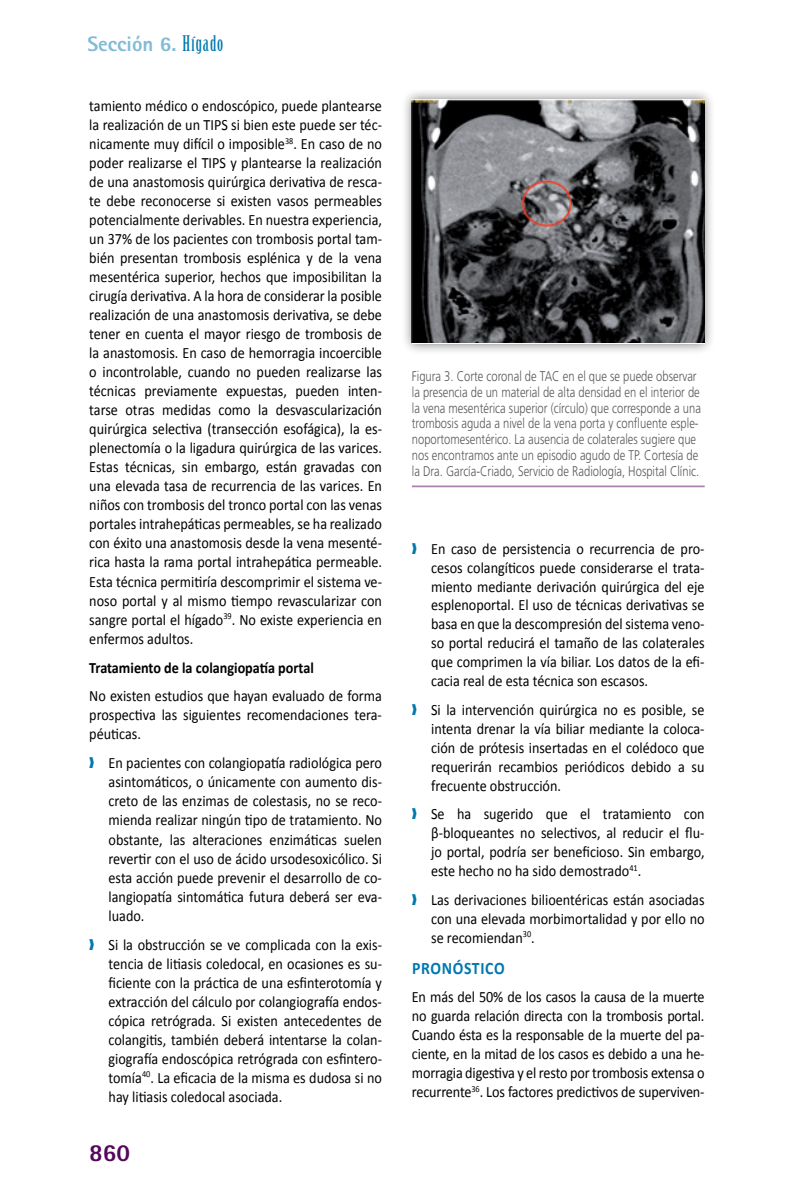
<style>
.page{position:relative;width:794px;height:1191px;background:#fff}
.page>*{position:absolute;margin:0;border:0;box-sizing:border-box;transform-origin:0 0}
.t1{font:800 24.5px "Rotis Sans Serif";color:#54075b}
.t2{font:800 21px "Rotis Sans Serif";color:#80bcd6}
.t3{font:700 17.5px "Calibri";letter-spacing:.04em;color:#0078ae;scale:.9 1}
.t4{font:15.75px/19.1px "Calibri";color:#000;text-align:justify;scale:.9 1}
.t5{font:700 15.75px "Calibri";color:#000;scale:.9 1}
.t6{font:300 14px/15.8px "Frutiger";color:#58595b;scale:.8 1}
.s1{font-family:"Birch Std";font-weight:400;color:#0078ae}
.s2{color:#0078ae}
</style>
<div class="page">
<hr style="left:412px;top:485px;width:292px;height:2px;background:#a983ad">
<div style="left:400px;top:88px;width:316px;height:268px;background:#000;opacity:.5"></div>
<img style="left:412px;top:99px;width:292px;height:243px">
<h2 class="t2" style="left:87px;top:31px;width:137px">Sección 6. <span class="s1">Hígado</span></h2>
<p class="t4" style="left:89px;top:96px;width:327px">tamiento médico o endoscópico, puede plantearse la realización de un TIPS si bien este puede ser téc&shy;nicamente muy difícil o imposible<sup>38</sup>. En caso de no poder realizarse el TIPS y plantearse la realización de una anastomosis quirúrgica derivativa de resca&shy;te debe reconocerse si existen vasos permeables potencialmente derivables. En nuestra experiencia, un 37% de los pacientes con trombosis portal tam&shy;bién presentan trombosis esplénica y de la vena mesentérica superior, hechos que imposibilitan la cirugía derivativa. A la hora de considerar la posible realización de una anastomosis derivativa, se debe tener en cuenta el mayor riesgo de trombosis de la anastomosis. En caso de hemorragia incoercible o incontrolable, cuando no pueden realizarse las técnicas previamente expuestas, pueden inten&shy;tarse otras medidas como la desvascularización quirúrgica selectiva (transección esofágica), la es&shy;plenectomía o la ligadura quirúrgica de las varices.<br>Estas técnicas, sin embargo, están gravadas con una elevada tasa de recurrencia de las varices. En niños con trombosis del tronco portal con las venas portales intrahepáticas permeables, se ha realizado con éxito una anastomosis desde la vena mesenté&shy;rica hasta la rama portal intrahepática permeable.<br>Esta técnica permitiría descomprimir el sistema ve&shy;noso portal y al mismo tiempo revascularizar con sangre portal el hígado<sup>39</sup>. No existe experiencia en enfermos adultos.</p>
<p class="t5" style="left:89px;top:657px;width:251px">Tratamiento de la colangiopatía portal</p>
<p class="t4" style="left:89px;top:686px;width:327px">No existen estudios que hayan evaluado de forma prospectiva las siguientes recomendaciones tera&shy;péuticas.</p>
<p class="t4" style="left:109px;top:753px;width:305px;text-indent:-19px"><span class="s2">❱</span> En pacientes con colangiopatía radiológica pero asintomáticos, o únicamente con aumento dis&shy;creto de las enzimas de colestasis, no se reco&shy;mienda realizar ningún tipo de tratamiento. No obstante, las alteraciones enzimáticas suelen revertir con el uso de ácido ursodesoxicólico. Si esta acción puede prevenir el desarrollo de co&shy;langiopatía sintomática futura deberá ser eva&shy;luado.</p>
<p class="t4" style="left:109px;top:934px;width:305px;text-indent:-19px"><span class="s2">❱</span> Si la obstrucción se ve complicada con la exis&shy;tencia de litiasis coledocal, en ocasiones es su&shy;ficiente con la práctica de una esfinterotomía y extracción del cálculo por colangiografía endos&shy;cópica retrógrada. Si existen antecedentes de colangitis, también deberá intentarse la colan&shy;giografía endoscópica retrógrada con esfintero&shy;tomía<sup>40</sup>. La eficacia de la misma es dudosa si no hay litiasis coledocal asociada.</p>
<h1 class="t1" style="left:89px;top:1136px;width:42px">860</h1>
<p class="t6" style="left:412px;top:368px;width:363px">Figura 3. Corte coronal de TAC en el que se puede observar la presencia de un material de alta densidad en el interior de la vena mesentérica superior (círculo) que corresponde a una trombosis aguda a nivel de la vena porta y confluente esple&shy;noportomesentérico. La ausencia de colaterales sugiere que nos encontramos ante un episodio agudo de TP. Cortesía de la Dra. García-Criado, Servicio de Radiología, Hospital Clínic.</p>
<p class="t4" style="left:431px;top:539px;width:305px;text-indent:-19px"><span class="s2">❱</span> En caso de persistencia o recurrencia de pro&shy;cesos colangíticos puede considerarse el trata&shy;miento mediante derivación quirúrgica del eje esplenoportal. El uso de técnicas derivativas se basa en que la descompresión del sistema veno&shy;so portal reducirá el tamaño de las colaterales que comprimen la vía biliar. Los datos de la efi&shy;cacia real de esta técnica son escasos.</p>
<p class="t4" style="left:431px;top:700px;width:305px;text-indent:-19px"><span class="s2">❱</span> Si la intervención quirúrgica no es posible, se intenta drenar la vía biliar mediante la coloca&shy;ción de prótesis insertadas en el colédoco que requerirán recambios periódicos debido a su frecuente obstrucción.</p>
<p class="t4" style="left:431px;top:804px;width:305px;text-indent:-19px"><span class="s2">❱</span> Se ha sugerido que el tratamiento con β-bloqueantes no selectivos, al reducir el flu&shy;jo portal, podría ser beneficioso. Sin embargo, este hecho no ha sido demostrado<sup>41</sup>.</p>
<p class="t4" style="left:431px;top:890px;width:305px;text-indent:-19px"><span class="s2">❱</span> Las derivaciones bilioentéricas están asociadas con una elevada morbimortalidad y por ello no se recomiendan<sup>30</sup>.</p>
<p class="t3" style="left:412px;top:956px;width:104px">Pronóstico</p>
<p class="t4" style="left:412px;top:987px;width:327px">En más del 50% de los casos la causa de la muerte no guarda relación directa con la trombosis portal.<br>Cuando ésta es la responsable de la muerte del pa&shy;ciente, en la mitad de los casos es debido a una he&shy;morragia digestiva y el resto por trombosis extensa o recurrente<sup>36</sup>. Los factores predictivos de superviven-</p>
</div>
